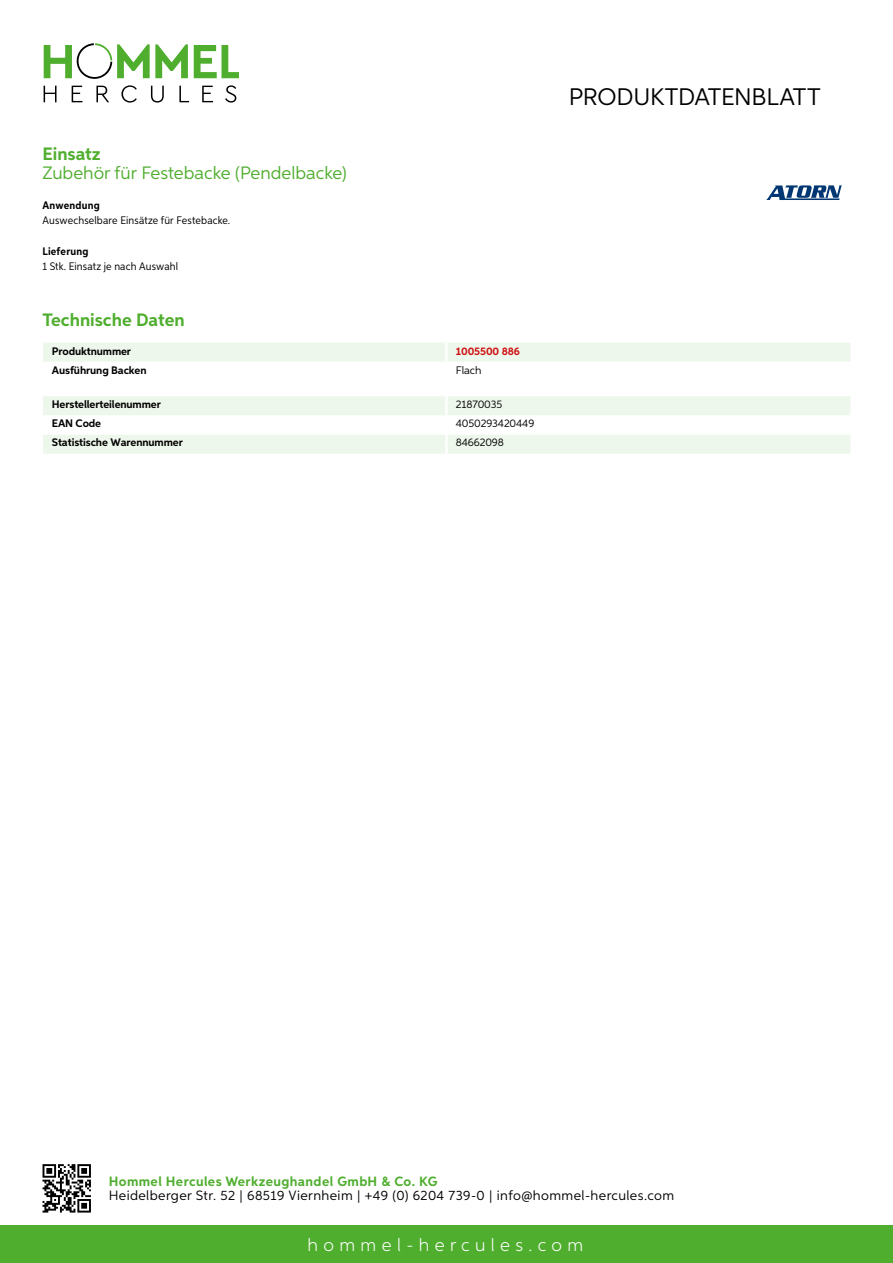
<style>
.page{position:relative;width:893px;height:1263px;background:#fff}
.page>*{position:absolute;margin:0;border:0;box-sizing:border-box;transform-origin:0 0}
.t1{font:24px "Aspira";letter-spacing:-.01em;color:#000}
.t2{font:18px "Aspira";color:#50ae2f}
.t3{font:700 18px "Aspira";color:#50ae2f}
.t4{font:300 18px "Aspira";letter-spacing:.3em;color:#fff}
.t5{font:13.5px "Aspira";letter-spacing:.03em;color:#000}
.t6{font:700 13.5px "Aspira";letter-spacing:.03em;color:#50ae2f}
.t7{font:700 10.95px "Aspira";letter-spacing:-.01em;color:#000}
.t8{font:10.95px "Aspira Nar";letter-spacing:.01em;color:#000}
.t9{font:10.95px "Aspira";letter-spacing:-.01em;color:#000}
.t10{font:700 10.95px "Aspira Nar";letter-spacing:.02em;color:#000}
.t11{font:700 10.95px "Aspira";letter-spacing:-.01em;color:#cd1013}
</style>
<div class="page">
<div style="left:0;top:1226px;width:893px;height:37px;background:#50ae2f"></div>
<svg style="left:43px;top:1164px;width:48px;height:48px"></svg>
<svg style="left:194px;top:45px;width:45px;height:33px"></svg>
<svg style="left:44px;top:43px;width:144px;height:36px"></svg>
<svg style="left:44px;top:86px;width:13px;height:16px"></svg>
<svg style="left:72px;top:86px;width:10px;height:16px"></svg>
<svg style="left:96px;top:86px;width:13px;height:16px"></svg>
<svg style="left:121px;top:85px;width:16px;height:18px"></svg>
<svg style="left:151px;top:86px;width:13px;height:17px"></svg>
<svg style="left:179px;top:86px;width:10px;height:16px"></svg>
<svg style="left:202px;top:86px;width:11px;height:16px"></svg>
<svg style="left:225px;top:85px;width:11px;height:18px"></svg>
<div style="left:43px;top:343px;width:807px;height:19px;background:#eef7eb"></div>
<svg style="left:43px;top:396px;width:807px;height:58px"></svg>
<hr style="left:445px;top:435px;width:3px;height:19px;background:#fff">
<svg style="left:766px;top:185px;width:76px;height:15px"></svg>
<h2 class="t3" style="left:43px;top:142px;width:60px">Einsatz</h2>
<h2 class="t2" style="left:43px;top:162px;width:306px">Zubehör für Festebacke (Pendelbacke)</h2>
<p class="t10" style="left:43px;top:199px;width:59px">Anwendung</p>
<p class="t8" style="left:43px;top:214px;width:189px">Auswechselbare Einsätze für Festebacke.</p>
<p class="t10" style="left:43px;top:244px;width:47px">Lieferung</p>
<p class="t8" style="left:43px;top:260px;width:137px">1 Stk. Einsatz je nach Auswahl</p>
<h2 class="t3" style="left:43px;top:308px;width:144px">Technische Daten</h2>
<p class="t7" style="left:52px;top:344px;width:81px">Produktnummer</p>
<p class="t11" style="left:456px;top:344px;width:66px">1005500 886</p>
<p class="t7" style="left:52px;top:363px;width:96px">Ausführung Backen</p>
<p class="t9" style="left:456px;top:363px;width:27px">Flach</p>
<p class="t7" style="left:52px;top:398px;width:111px">Herstellerteilenummer</p>
<p class="t9" style="left:456px;top:398px;width:48px">21870035</p>
<p class="t7" style="left:52px;top:417px;width:51px">EAN Code</p>
<p class="t9" style="left:456px;top:417px;width:80px">4050293420449</p>
<p class="t7" style="left:52px;top:436px;width:132px">Statistische Warennummer</p>
<p class="t9" style="left:456px;top:436px;width:50px">84662098</p>
<h1 class="t1" style="left:569px;top:82px;width:253px">Produktdatenblatt</h1>
<p class="t6" style="left:109px;top:1172px;width:330px">Hommel Hercules Werkzeughandel GmbH &amp; Co. KG</p>
<p class="t5" style="left:109px;top:1187px;width:567px">Heidelberger Str. 52 | 68519 Viernheim | +49 (0) 6204 739-0 | info@hommel-hercules.com</p>
<h2 class="t4" style="left:307px;top:1234px;width:277px">hommel-hercules.com</h2>
</div>
